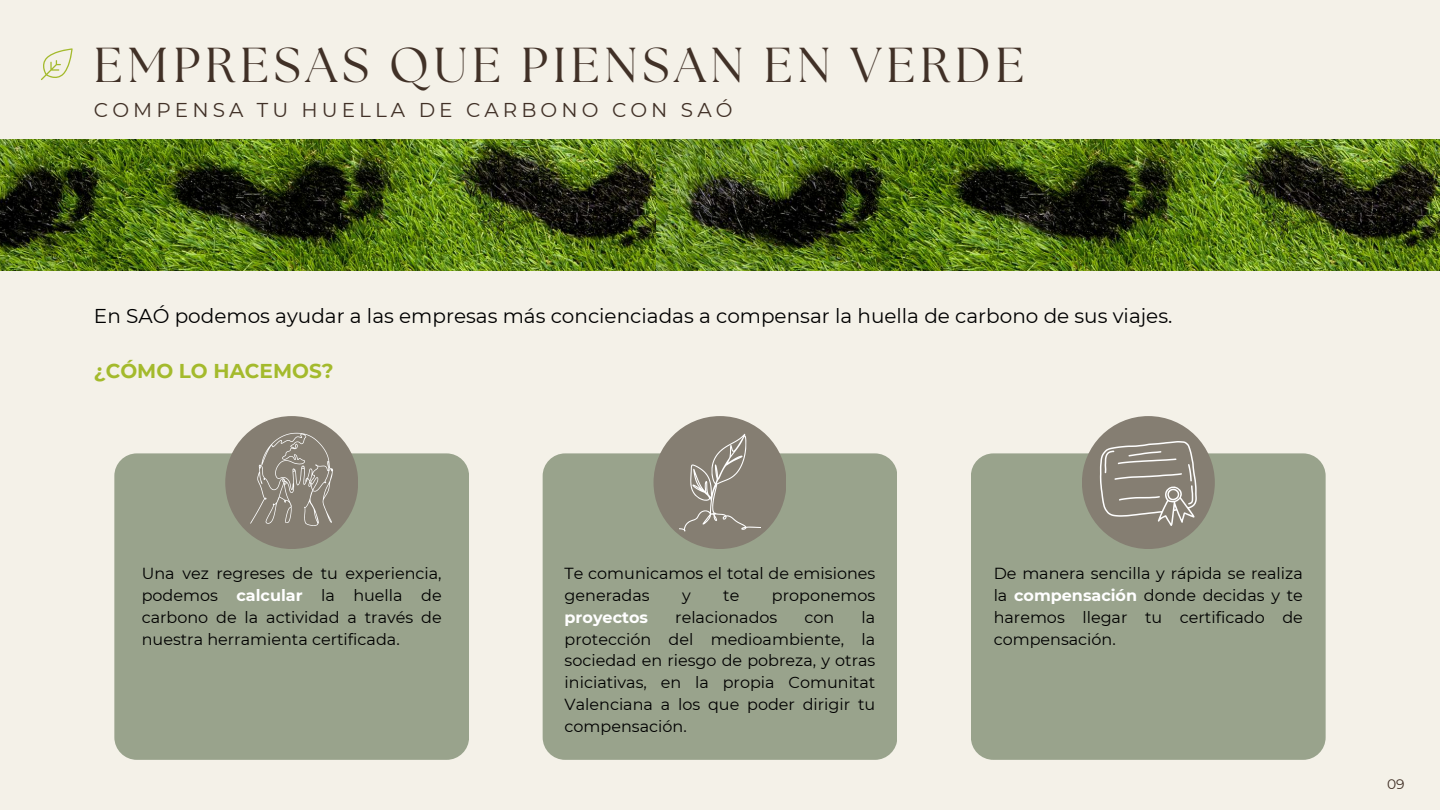
<style>
.page{position:relative;width:1440px;height:810px;background:#f4f1e8}
.page>*{position:absolute;margin:0;border:0;box-sizing:border-box;transform-origin:0 0}
.t1{font:49px "The Seasons";letter-spacing:.1em;color:#413127}
.t2{font:20px "Montserrat";color:#000}
.t3{font:20px "Montserrat";letter-spacing:.205em;color:#413127}
.t4{font:700 20px "Montserrat";color:#a4ba2c}
.t5{font:16px/21.8px "Montserrat";color:#000;text-align:justify}
.t6{font:700 16px "Montserrat";color:#fff}
.t7{font:13.9px "Montserrat";color:#413127}
.s1{font-weight:700;color:#fff}
</style>
<div class="page">
<svg style="left:41px;top:48px;width:32px;height:32px"></svg>
<img style="left:656px;top:140px;width:784px;height:130px">
<img style="left:0;top:140px;width:656px;height:130px">
<div style="left:114px;top:453px;width:355px;height:307px;background:#99a38c;border-radius:22px"></div>
<div style="left:225px;top:416px;width:133px;height:133px;background:#857e72;border-radius:50%"></div>
<div style="left:543px;top:453px;width:354px;height:307px;background:#99a38c;border-radius:22px"></div>
<div style="left:971px;top:453px;width:354px;height:307px;background:#99a38c;border-radius:22px"></div>
<svg style="left:250px;top:433px;width:83px;height:93px"></svg>
<div style="left:1082px;top:416px;width:133px;height:133px;background:#857e72;border-radius:50%"></div>
<svg style="left:1100px;top:441px;width:97px;height:85px"></svg>
<div style="left:654px;top:416px;width:132px;height:133px;background:#857e72;border-radius:50%"></div>
<svg style="left:679px;top:434px;width:82px;height:97px"></svg>
<h1 class="t1" style="left:94px;top:43px;width:932px">EMPRESAS QUE PIENSAN EN VERDE</h1>
<p class="t3" style="left:94px;top:98px;width:640px">COMPENSA TU HUELLA DE CARBONO CON SAÓ</p>
<p class="t2" style="left:94px;top:303px;width:1080px">En SAÓ podemos ayudar a las empresas más concienciadas a compensar la huella de carbono de sus viajes.</p>
<p class="t4" style="left:94px;top:359px;width:241px">¿CÓMO LO HACEMOS?</p>
<p class="t5" style="left:142px;top:563px;width:301px">Una vez regreses de tu experiencia, podemos <span class="s1">calcular</span> la huella de carbono de la actividad a través de nuestra herramienta certificada.</p>
<p class="t5" style="left:565px;top:563px;width:312px">Te comunicamos el total de emisiones generadas</p>
<p class="t5" style="left:682px;top:585px;width:10px">y</p>
<p class="t5" style="left:723px;top:585px;width:18px">te</p>
<p class="t5" style="left:772px;top:585px;width:105px">proponemos</p>
<p class="t5" style="left:565px;top:606px;width:312px;text-indent:297px">la protección del medioambiente, la sociedad en riesgo de pobreza, y otras iniciativas, en la propia Comunitat Valenciana a los que poder dirigir tu compensación.</p>
<p class="t6" style="left:565px;top:608px;width:85px">proyectos</p>
<p class="t5" style="left:675px;top:606px;width:104px">relacionados</p>
<p class="t5" style="left:805px;top:606px;width:31px">con</p>
<p class="t5" style="left:994px;top:563px;width:311px">De manera sencilla y rápida se realiza la <span class="s1">compensación</span> donde decidas y te haremos llegar tu certificado de compensación.</p>
<p class="t7" style="left:1387px;top:776px;width:19px">09</p>
</div>
